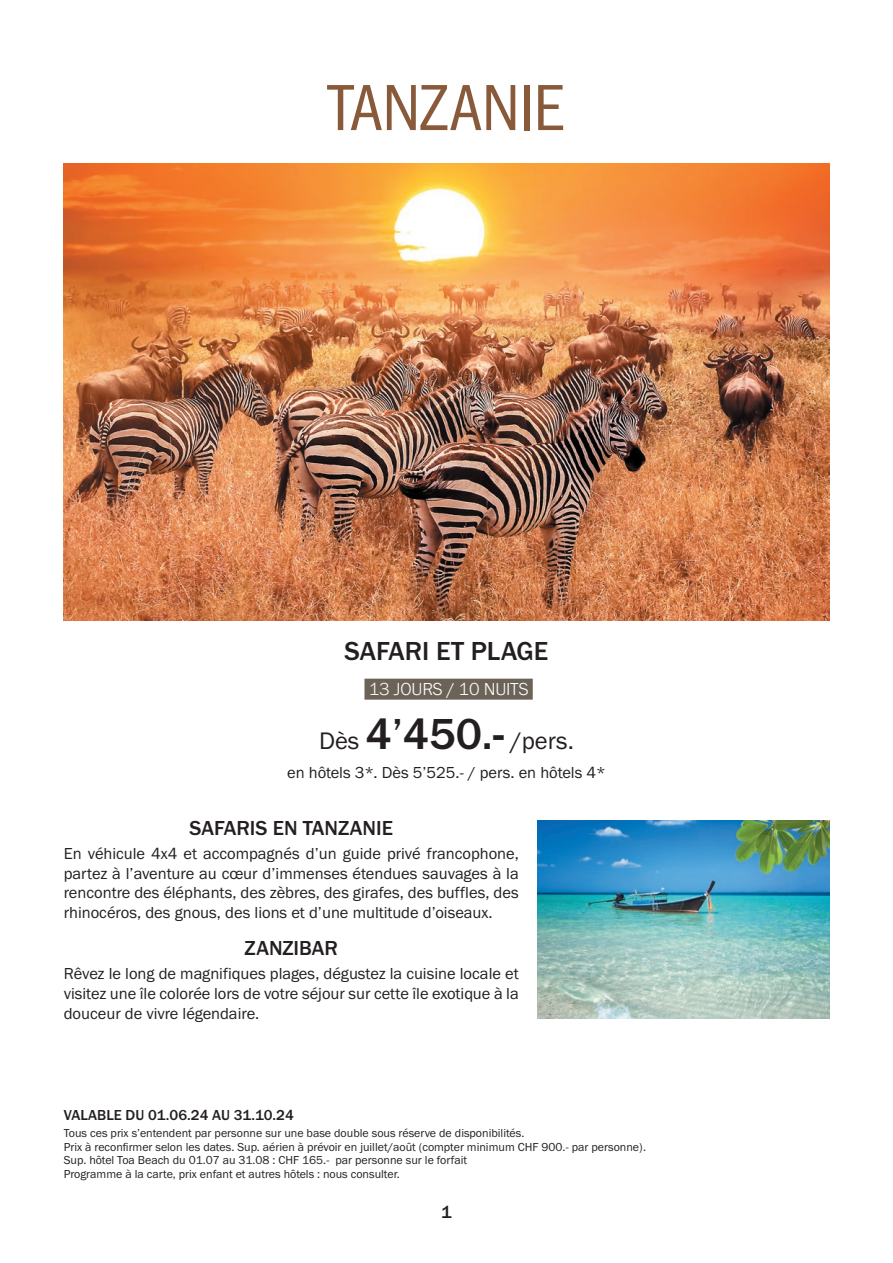
<style>
.page{position:relative;width:893px;height:1263px;background:#fff}
.page>*{position:absolute;margin:0;border:0;box-sizing:border-box;transform-origin:0 0}
.t1{font:67.5px "Franklin Gothic URW Cond";letter-spacing:-.01em;color:#885a3a}
.t2{font:500 27px "Franklin Gothic URW";color:#231f20}
.t3{font:24.75px "Franklin Gothic URW Boo";color:#231f20}
.t4{font:500 21px "Franklin Gothic URW";color:#231f20}
.t5{font:300 18px "Franklin Gothic URW";letter-spacing:-.01em;color:#fff}
.t6{font:500 18px "Franklin Gothic URW";color:#231f20}
.t7{font:16.5px/19.8px "Franklin Gothic URW Boo";color:#231f20;text-align:justify}
.t8{font:500 15px "Franklin Gothic URW";color:#231f20}
.t9{font:12px/13.5px "Franklin Gothic URW Boo";color:#231f20}
.s1{font-family:"Franklin Gothic URW";font-weight:500;font-size:45px}
.s2{font-family:"Franklin Gothic URW Dem";font-size:45px}
</style>
<div class="page">
<img style="left:64px;top:164px;width:765px;height:457px">
<div style="left:364px;top:679px;width:169px;height:21px;background:#6b6357"></div>
<img style="left:538px;top:821px;width:291px;height:197px">
<h1 class="t1" style="left:328px;top:59px;width:237px">TANZANIE</h1>
<h2 class="t2" style="left:344px;top:634px;width:205px">SAFARI ET PLAGE</h2>
<p class="t5" style="left:369px;top:678px;width:161px">13 JOURS / 10 NUITS</p>
<h3 class="t3" style="left:319px;top:725px;width:256px">Dès <span class="s1">4’450.</span><span class="s2">-</span> /pers.</h3>
<p class="t7" style="left:287px;top:763px;width:320px">en hôtels 3*. Dès 5’525.- / pers. en hôtels 4*</p>
<p class="t4" style="left:190px;top:815px;width:205px">SAFARIS EN TANZANIE</p>
<p class="t7" style="left:64px;top:843px;width:457px">En véhicule 4x4 et accompagnés d’un guide privé francophone, partez à l’aventure au cœur d’immenses étendues sauvages à la rencontre des éléphants, des zèbres, des girafes, des buffles, des rhinocéros, des gnous, des lions et d’une multitude d’oiseaux.</p>
<p class="t4" style="left:245px;top:935px;width:95px">ZANZIBAR</p>
<p class="t7" style="left:64px;top:964px;width:456px">Rêvez le long de magnifiques plages, dégustez la cuisine locale et visitez une île colorée lors de votre séjour sur cette île exotique à la douceur de vivre légendaire.</p>
<p class="t8" style="left:64px;top:1105px;width:232px">VALABLE DU 01.06.24 AU 31.10.24</p>
<p class="t9" style="left:64px;top:1126px;width:584px">Tous ces prix s’entendent par personne sur une base double sous réserve de disponibilités.<br>Prix à reconfirmer selon les dates. Sup. aérien à prévoir en juillet/août (compter minimum CHF 900.- par personne).<br>Sup. hôtel Toa Beach du 01.07 au 31.08 : CHF 165.- par personne sur le forfait<br>Programme à la carte, prix enfant et autres hôtels : nous consulter.</p>
<p class="t6" style="left:441px;top:1200px;width:12px">1</p>
</div>
